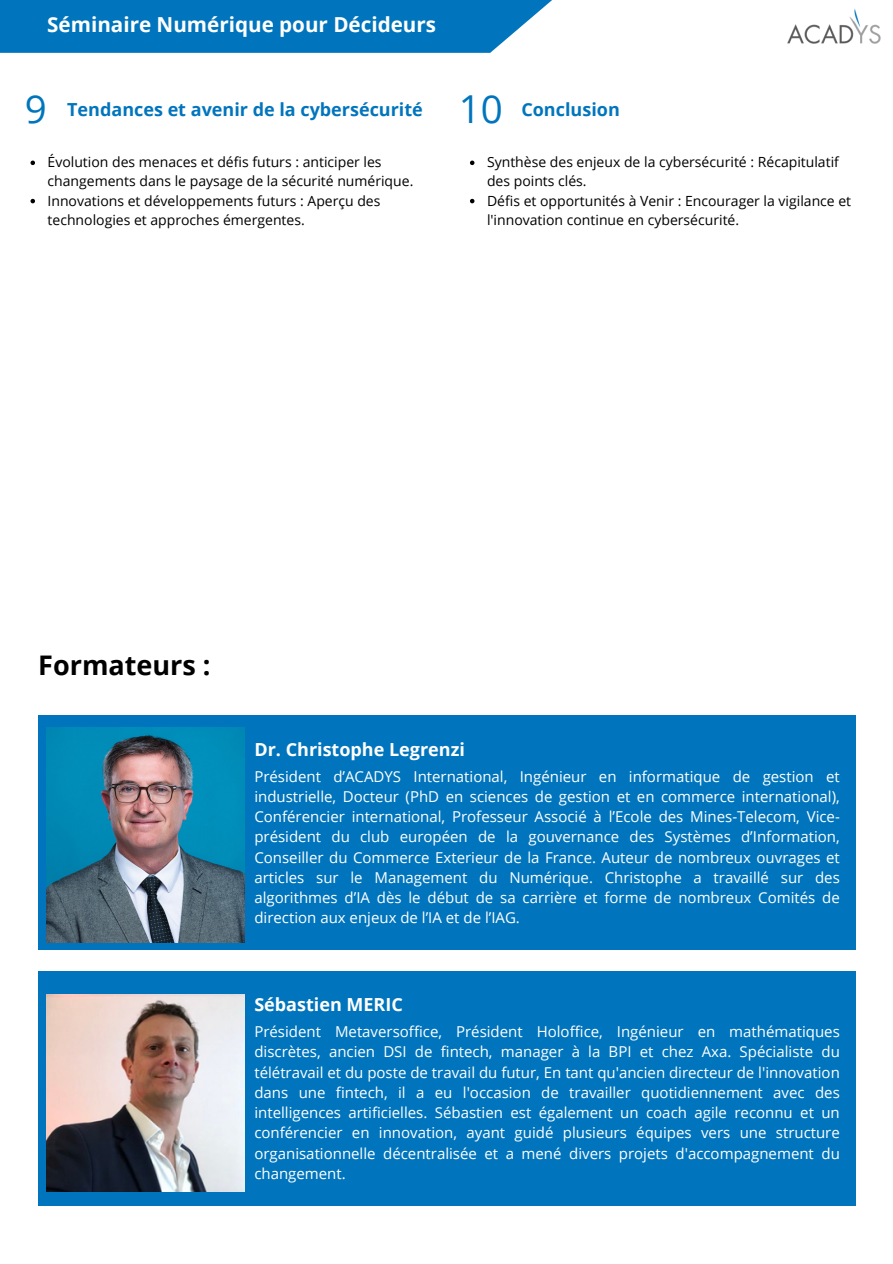
<style>
.page{position:relative;width:893px;height:1264px;background:#fff}
.page>*{position:absolute;margin:0;border:0;box-sizing:border-box;transform-origin:0 0}
.t1{font:38.55px "Open Sans";color:#0075bd}
.t2{font:700 27px "Open Sans";color:#000}
.t3{font:700 20.7px "Open Sans";color:#fff}
.t4{font:700 18px "Open Sans";color:#fff}
.t5{font:700 18px "Open Sans";color:#0075bd}
.t6{font:15px/20.2px "Open Sans";color:#fff;text-align:justify}
.t7{font:13.95px/19.2px "Open Sans";color:#000}
</style>
<div class="page">
<svg style="left:0;top:0;width:552px;height:53px;background:#0e7dc0"></svg>
<img style="left:787px;top:9px;width:94px;height:35px">
<svg style="left:31px;top:160px;width:4px;height:5px"></svg>
<svg style="left:31px;top:199px;width:4px;height:4px"></svg>
<svg style="left:470px;top:160px;width:4px;height:5px"></svg>
<svg style="left:470px;top:199px;width:4px;height:4px"></svg>
<div style="left:38px;top:970px;width:817px;height:235px;background:#0075bd"></div>
<img style="left:46px;top:994px;width:198px;height:197px">
<div style="left:38px;top:715px;width:817px;height:234px;background:#0075bd"></div>
<img style="left:46px;top:727px;width:198px;height:215px">
<h3 class="t3" style="left:47px;top:10px;width:390px">Séminaire Numérique pour Décideurs</h3>
<h3 class="t1" style="left:25px;top:82px;width:23px">9</h3>
<p class="t5" style="left:67px;top:97px;width:357px">Tendances et avenir de la cybersécurité</p>
<h3 class="t7" style="left:48px;top:152px;width:367px">Évolution des menaces et défis futurs : anticiper les changements dans le paysage de la sécurité numérique.</h3>
<p class="t7" style="left:48px;top:190px;width:334px">Innovations et développements futurs : Aperçu des technologies et approches émergentes.</p>
<p class="t1" style="left:459px;top:82px;width:46px">10</p>
<p class="t5" style="left:521px;top:97px;width:100px">Conclusion</p>
<p class="t7" style="left:487px;top:152px;width:353px">Synthèse des enjeux de la cybersécurité : Récapitulatif des points clés.</p>
<h1 class="t7" style="left:487px;top:190px;width:365px">Défis et opportunités à Venir : Encourager la vigilance et l'innovation continue en cybersécurité.</h1>
<p class="t2" style="left:38px;top:646px;width:174px">Formateurs :</p>
<p class="t4" style="left:254px;top:736px;width:212px">Dr. Christophe Legrenzi</p>
<p class="t6" style="left:254px;top:765px;width:587px">Président d’ACADYS International, Ingénieur en informatique de gestion et industrielle, Docteur (PhD en sciences de gestion et en commerce international), Conférencier international, Professeur Associé à l’Ecole des Mines-Telecom, Vice&shy;président du club européen de la gouvernance des Systèmes d’Information, Conseiller du Commerce Exterieur de la France. Auteur de nombreux ouvrages et articles sur le Management du Numérique. Christophe a travaillé sur des algorithmes d’IA dès le début de sa carrière et forme de nombreux Comités de direction aux enjeux de l’IA et de l’IAG.</p>
<p class="t4" style="left:254px;top:740px;width:212px">Dr. Christophe Legrenzi</p>
<p class="t6" style="left:254px;top:769px;width:587px">Président d’ACADYS International, Ingénieur en informatique de gestion et industrielle, Docteur (PhD en sciences de gestion et en commerce international), Conférencier international, Professeur Associé à l’Ecole des Mines-Telecom, Vice&shy;président du club européen de la gouvernance des Systèmes d’Information, Conseiller du Commerce Exterieur de la France. Auteur de nombreux ouvrages et articles sur le Management du Numérique. Christophe a travaillé sur des algorithmes d’IA dès sa plus jeune carrière et forme de nombreux Comités de direction aux enjeux de l’IA et de l’IAG.</p>
<p class="t4" style="left:254px;top:991px;width:150px">Sébastien MERIC</p>
<p class="t6" style="left:254px;top:1021px;width:587px">Président Metaversoffice, Président Holoffice, Ingénieur en mathématiques discrètes, ancien DSI de fintech, manager à la BPI et chez Axa. Spécialiste du télétravail et du poste de travail du futur, En tant qu'ancien directeur de l'innovation dans une fintech, il a eu l'occasion de travailler quotidiennement avec des intelligences artificielles. Sébastien est également un coach agile reconnu et un conférencier en innovation, ayant guidé plusieurs équipes vers une structure organisationnelle décentralisée et a mené divers projets d'accompagnement du changement.</p>
</div>
